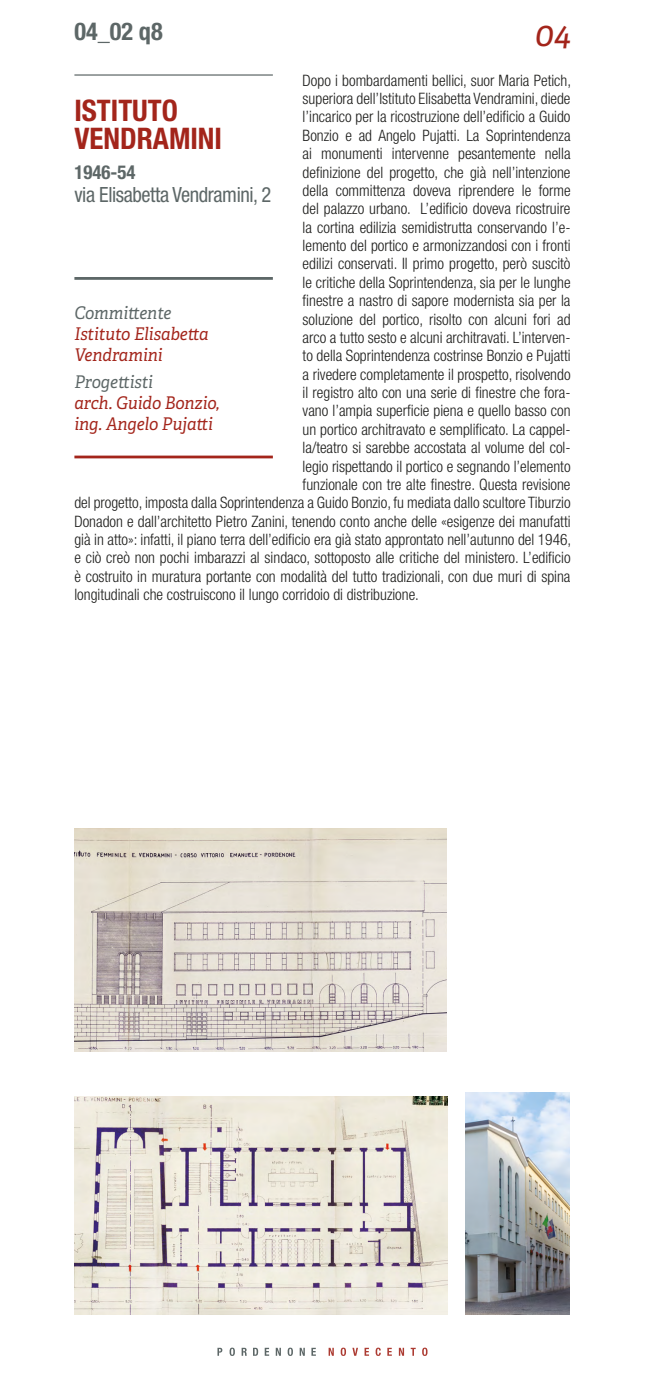
<style>
.page{position:relative;width:645px;height:1389px;background:#fff}
.page>*{position:absolute;margin:0;border:0;box-sizing:border-box;transform-origin:0 0}
.t1{font:italic 35px "Adelle";color:#a3251b;scale:.96 1}
.t2{font:700 condensed 29.75px/28px "Helvetica Neue LT Std";color:#a3251b}
.t3{font:700 condensed 24.5px "Helvetica Neue LT Std";color:#5d6767}
.t4{font:condensed 21px "Helvetica Neue LT Std";letter-spacing:-.02em;color:#5d6767}
.t5{font:700 condensed 19.25px "Helvetica Neue LT Std";color:#5d6767}
.t6{font:italic 17.5px/21px "Adelle";color:#a3251b;scale:.93 1}
.t7{font:italic 17.5px "Adelle";color:#5d6767;scale:.93 1}
.schede{font:300 condensed 15.75px "Helvetica Neue LT Std";color:#1d1d1b}
.s1{font-weight:400}
</style>
<div class="page">
<svg style="left:329px;top:1348px;width:98px;height:8px"></svg>
<svg style="left:217px;top:1348px;width:99px;height:8px"></svg>
<hr style="left:74px;top:277px;width:199px;height:3px;background:#5d6767">
<hr style="left:74px;top:74px;width:199px;height:2px;background:#5d6767">
<hr style="left:74px;top:456px;width:199px;height:2px;background:#a3251b">
<img style="left:74px;top:828px;width:372px;height:224px">
<img style="left:75px;top:1096px;width:372px;height:218px">
<img style="left:466px;top:1093px;width:103px;height:221px">
<p class="t3" style="left:74px;top:16px;width:90px">04<span class="s1">_</span>02 q8</p>
<p class="t1" style="left:535px;top:12px;width:38px">04</p>
<p class="schede" style="left:303px;top:71px;width:270px">Dopo i bombardamenti bellici, suor Maria Petich,</p>
<p class="schede" style="left:303px;top:89px;width:269px">superiora dell’Istituto Elisabetta Vendramini, diede</p>
<p class="schede" style="left:303px;top:108px;width:269px">l’incarico per la ricostruzione dell’edificio a Guido</p>
<p class="schede" style="left:303px;top:126px;width:269px">Bonzio e ad Angelo Pujatti. La Soprintendenza</p>
<p class="schede" style="left:303px;top:145px;width:269px">ai monumenti intervenne pesantemente nella</p>
<p class="schede" style="left:303px;top:163px;width:269px">definizione del progetto, che già nell’intenzione</p>
<p class="schede" style="left:303px;top:181px;width:269px">della committenza doveva riprendere le forme</p>
<p class="schede" style="left:303px;top:200px;width:269px">del palazzo urbano. L’edificio doveva ricostruire</p>
<p class="schede" style="left:303px;top:218px;width:269px">la cortina edilizia semidistrutta conservando l’e-</p>
<p class="schede" style="left:303px;top:236px;width:269px">lemento del portico e armonizzandosi con i fronti</p>
<p class="schede" style="left:303px;top:255px;width:269px">edilizi conservati. Il primo progetto, però suscitò</p>
<p class="schede" style="left:303px;top:273px;width:269px">le critiche della Soprintendenza, sia per le lunghe</p>
<p class="schede" style="left:303px;top:292px;width:269px">finestre a nastro di sapore modernista sia per la</p>
<p class="schede" style="left:303px;top:310px;width:269px">soluzione del portico, risolto con alcuni fori ad</p>
<p class="schede" style="left:303px;top:328px;width:269px">arco a tutto sesto e alcuni architravati. L’interven-</p>
<p class="schede" style="left:303px;top:347px;width:269px">to della Soprintendenza costrinse Bonzio e Pujatti</p>
<p class="schede" style="left:303px;top:365px;width:269px">a rivedere completamente il prospetto, risolvendo</p>
<p class="schede" style="left:303px;top:383px;width:269px">il registro alto con una serie di finestre che fora-</p>
<p class="schede" style="left:303px;top:402px;width:269px">vano l’ampia superficie piena e quello basso con</p>
<p class="schede" style="left:303px;top:420px;width:269px">un portico architravato e semplificato. La cappel-</p>
<p class="schede" style="left:303px;top:439px;width:269px">la/teatro si sarebbe accostata al volume del col-</p>
<p class="schede" style="left:303px;top:457px;width:269px">legio rispettando il portico e segnando l’elemento</p>
<p class="schede" style="left:303px;top:475px;width:269px">funzionale con tre alte finestre. Questa revisione</p>
<p class="schede" style="left:74px;top:494px;width:498px">del progetto, imposta dalla Soprintendenza a Guido Bonzio, fu mediata dallo scultore Tiburzio</p>
<p class="schede" style="left:74px;top:512px;width:498px">Donadon e dall’architetto Pietro Zanini, tenendo conto anche delle «esigenze dei manufatti</p>
<p class="schede" style="left:74px;top:530px;width:498px">già in atto»: infatti, il piano terra dell’edificio era già stato approntato nell’autunno del 1946,</p>
<p class="schede" style="left:74px;top:549px;width:498px">e ciò creò non pochi imbarazzi al sindaco, sottoposto alle critiche del ministero. L’edificio</p>
<p class="schede" style="left:74px;top:567px;width:498px">è costruito in muratura portante con modalità del tutto tradizionali, con due muri di spina</p>
<p class="schede" style="left:74px;top:586px;width:346px">longitudinali che costruiscono il lungo corridoio di distribuzione.</p>
<p class="t2" style="left:74px;top:96px;width:149px">ISTITUTO<br>VENDRAMINI</p>
<p class="t5" style="left:74px;top:160px;width:62px">1946-54</p>
<p class="t4" style="left:74px;top:182px;width:198px">via Elisabetta Vendramini, 2</p>
<p class="t7" style="left:74px;top:302px;width:106px">Committente</p>
<p class="t6" style="left:74px;top:324px;width:146px">Istituto Elisabetta<br>Vendramini</p>
<p class="t7" style="left:74px;top:371px;width:86px">Progettisti</p>
<p class="t6" style="left:74px;top:392px;width:158px">arch. Guido Bonzio, ing. Angelo Pujatti</p>
</div>
